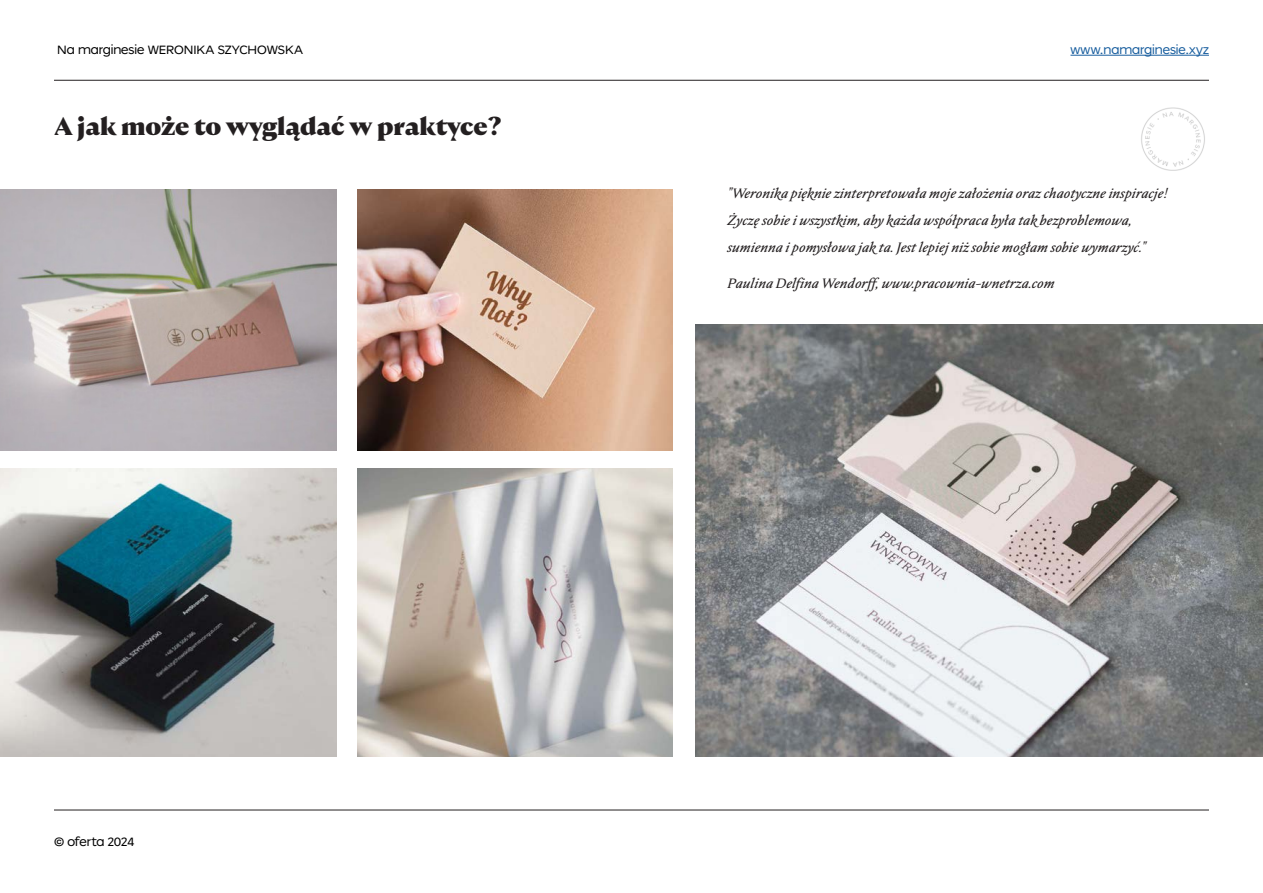
<style>
.page{position:relative;width:1263px;height:893px;background:#fff}
.page>*{position:absolute;margin:0;border:0;box-sizing:border-box;transform-origin:0 0}
.Nocturne{font:800 24px "Nocturne Serif";color:#231f20}
.NOCTURNE_ITALIC{font:italic 13.5px/27px "Nocturne Serif";color:#231f20}
.t1{font:500 12px "Obibok";letter-spacing:-.005em;color:#000001}
.t2{font:500 12px "Obibok";letter-spacing:-.005em;color:#175d9e}
</style>
<div class="page">
<hr style="left:1070px;top:55px;width:139px;height:1px;background:#175d9e">
<hr style="left:54px;top:80px;width:1155px;height:1px;background:#231f20">
<hr style="left:54px;top:810px;width:1155px;height:1px;background:#231f20">
<img style="left:1141px;top:107px;width:64px;height:64px">
<img style="left:357px;top:189px;width:316px;height:261px">
<img style="left:695px;top:324px;width:568px;height:432px">
<img style="left:0;top:189px;width:337px;height:261px">
<img style="left:357px;top:468px;width:316px;height:288px">
<img style="left:0;top:468px;width:337px;height:288px">
<p class="t1" style="left:57px;top:41px;width:247px">Na marginesie WERONIKA SZYCHOWSKA</p>
<p class="Nocturne" style="left:54px;top:111px;width:449px">A jak może to wyglądać w praktyce?</p>
<p class="t1" style="left:54px;top:833px;width:82px">© oferta 2024</p>
<p class="t2" style="left:1070px;top:41px;width:140px">www.namarginesie.xyz</p>
<p class="NOCTURNE_ITALIC" style="left:728px;top:180px;width:442px">"Weronika pięknie zinterpretowała moje założenia oraz chaotyczne inspiracje!<br>Życzę sobie i wszystkim, aby każda współpraca była tak bezproblemowa, sumienna i pomysłowa jak ta. Jest lepiej niż sobie mogłam sobie wymarzyć."</p>
<p class="NOCTURNE_ITALIC" style="left:728px;top:270px;width:329px">Paulina Delfina Wendorff, www.pracownia-wnetrza.com</p>
</div>
